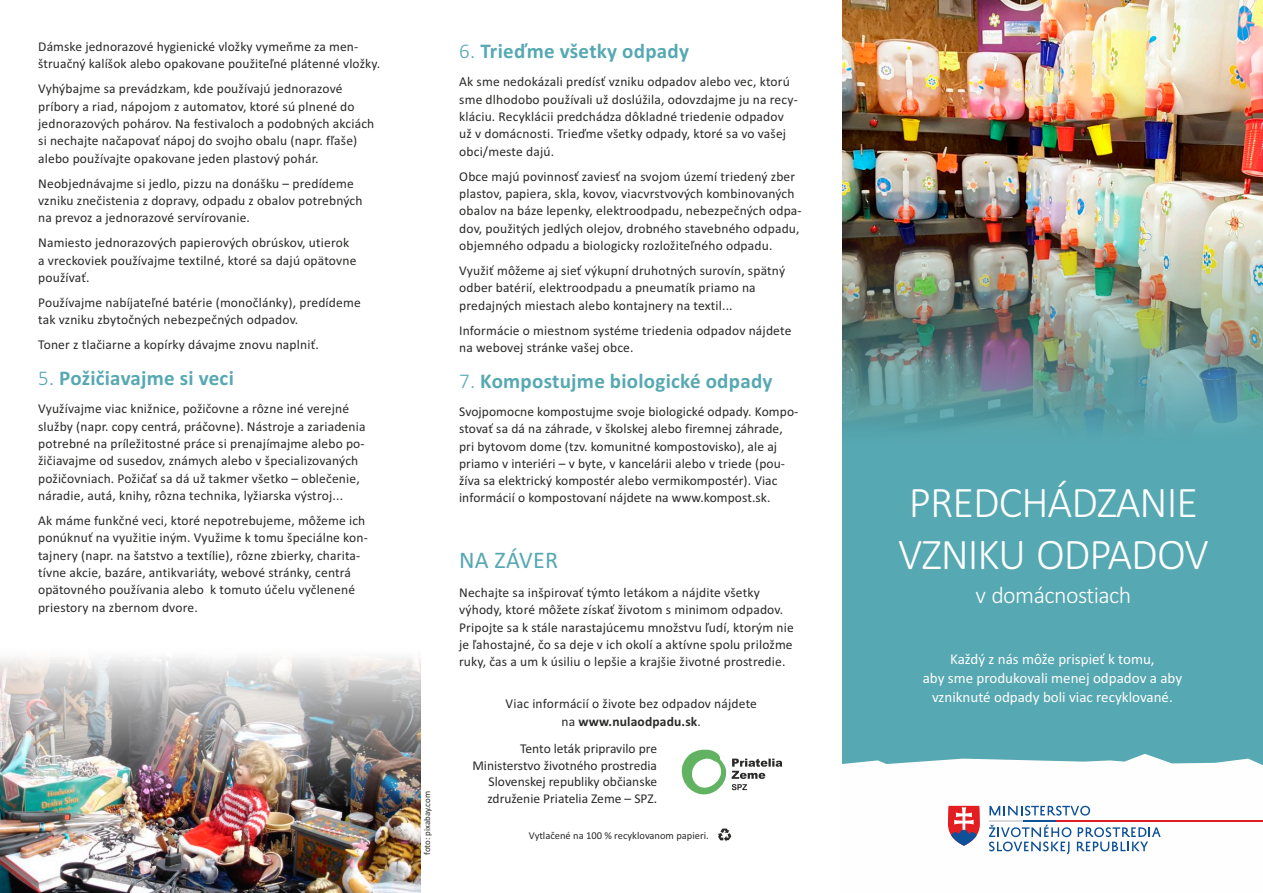
<style>
.page{position:relative;width:1263px;height:893px;background:#fff}
.page>*{position:absolute;margin:0;border:0;box-sizing:border-box;transform-origin:0 0}
.t1{font:300 43.95px/52.1px "Calibri";letter-spacing:-.025em;color:#fefefe}
.t2{font:300 24px "Calibri";letter-spacing:-.025em;color:#fefefe}
.t3{font:24px "Calibri";letter-spacing:.015em;color:#56a8b2}
.t4{font:700 21px "Calibri";letter-spacing:.015em;color:#56a8b2}
.t5{font:15px/19.4px "Calibri";color:#fefefe;text-align:center}
.t6{font:13.5px/17.2px "Calibri";letter-spacing:.015em;color:#2a2a29}
.t7{font:10.5px "Calibri";color:#2a2a29}
.t8{font:9px "Calibri";color:#2a2a29}
.s1{font-weight:300}
.s2{font-weight:700}
</style>
<div class="page">
<img style="left:0;top:657px;width:421px;height:236px">
<div style="left:842px;top:121px;width:421px;height:682px;background:#56a8b2"></div>
<svg style="left:718px;top:828px;width:13px;height:13px"></svg>
<svg style="left:842px;top:754px;width:421px;height:101px;fill:#fefefe"></svg>
<svg style="left:989px;top:806px;width:101px;height:10px"></svg>
<svg style="left:989px;top:824px;width:82px;height:30px"></svg>
<svg style="left:1077px;top:827px;width:84px;height:24px"></svg>
<hr style="left:989px;top:820px;width:34px;height:1px;background:#d9dada">
<hr style="left:1023px;top:820px;width:33px;height:1px;background:#0e5199">
<hr style="left:1056px;top:820px;width:207px;height:1px;background:#e21e23">
<svg style="left:948px;top:806px;width:32px;height:40px"></svg>
<svg style="left:681px;top:749px;width:101px;height:46px"></svg>
<img style="left:842px;top:0;width:421px;height:428px">
<p class="t6" style="left:38px;top:39px;width:343px">Dámske jednorazové hygienické vložky vymeňme za men&shy;štruačný kalíšok alebo opakovane použiteľné plátenné vložky.</p>
<p class="t6" style="left:38px;top:81px;width:338px">Vyhýbajme sa prevádzkam, kde používajú jednorazové príbory a riad, nápojom z automatov, ktoré sú plnené do jednorazových pohárov. Na festivaloch a podobných akciách si nechajte načapovať nápoj do svojho obalu (napr. fľaše) alebo používajte opakovane jeden plastový pohár.</p>
<p class="t6" style="left:38px;top:176px;width:326px">Neobjednávajme si jedlo, pizzu na donášku – predídeme vzniku znečistenia z dopravy, odpadu z obalov potrebných na prevoz a jednorazové servírovanie.</p>
<p class="t6" style="left:38px;top:235px;width:320px">Namiesto jednorazových papierových obrúskov, utierok a vreckoviek používajme textilné, ktoré sa dajú opätovne používať.</p>
<p class="t6" style="left:38px;top:295px;width:324px">Používajme nabíjateľné batérie (monočlánky), predídeme tak vzniku zbytočných nebezpečných odpadov.</p>
<p class="t6" style="left:38px;top:337px;width:282px">Toner z tlačiarne a kopírky dávajme znovu naplniť.</p>
<h3 class="t4" style="left:38px;top:370px;width:197px"><span class="s1">5.</span> Požičiavajme si veci</h3>
<p class="t6" style="left:38px;top:401px;width:329px">Využívajme viac knižnice, požičovne a rôzne iné verejné služby (napr. copy centrá, práčovne). Nástroje a zariadenia potrebné na príležitostné práce si prenajímajme alebo po&shy;žičiavajme od susedov, známych alebo v špecializovaných požičovniach. Požičať sa dá už takmer všetko – oblečenie, náradie, autá, knihy, rôzna technika, lyžiarska výstroj...</p>
<p class="t6" style="left:38px;top:513px;width:331px">Ak máme funkčné veci, ktoré nepotrebujeme, môžeme ich ponúknuť na využitie iným. Využime k tomu špeciálne kon&shy;tajnery (napr. na šatstvo a textílie), rôzne zbierky, charita&shy;tívne akcie, bazáre, antikvariáty, webové stránky, centrá opätovného používania alebo k tomuto účelu vyčlenené priestory na zbernom dvore.</p>
<p class="t8" style="left:423px;top:855px;width:65px;rotate:-90deg">foto: pixabay.com</p>
<h3 class="t4" style="left:459px;top:43px;width:231px"><span class="s1">6.</span> Trieďme všetky odpady</h3>
<p class="t6" style="left:459px;top:74px;width:340px">Ak sme nedokázali predísť vzniku odpadov alebo vec, ktorú sme dlhodobo používali už doslúžila, odovzdajme ju na recy&shy;kláciu. Recyklácii predchádza dôkladné triedenie odpadov už v domácnosti. Trieďme všetky odpady, ktoré sa vo vašej obci/meste dajú.</p>
<p class="t6" style="left:459px;top:169px;width:344px">Obce majú povinnosť zaviesť na svojom území triedený zber plastov, papiera, skla, kovov, viacvrstvových kombinovaných obalov na báze lepenky, elektroodpadu, nebezpečných odpa&shy;dov, použitých jedlých olejov, drobného stavebného odpadu, objemného odpadu a biologicky rozložiteľného odpadu.</p>
<p class="t6" style="left:459px;top:263px;width:327px">Využiť môžeme aj sieť výkupní druhotných surovín, spätný odber batérií, elektroodpadu a pneumatík priamo na predajných miestach alebo kontajnery na textil...</p>
<p class="t6" style="left:459px;top:323px;width:334px">Informácie o miestnom systéme triedenia odpadov nájdete na webovej stránke vašej obce.</p>
<h3 class="t4" style="left:459px;top:372px;width:315px"><span class="s1">7.</span> Kompostujme biologické odpady</h3>
<p class="t6" style="left:459px;top:404px;width:341px">Svojpomocne kompostujme svoje biologické odpady. Kompo&shy;stovať sa dá na záhrade, v školskej alebo firemnej záhrade, pri bytovom dome (tzv. komunitné kompostovisko), ale aj priamo v interiéri – v byte, v kancelárii alebo v triede (pou&shy;žíva sa elektrický kompostér alebo vermikompostér). Viac informácií o kompostovaní nájdete na www.kompost.sk.</p>
<h2 class="t3" style="left:459px;top:550px;width:101px">NA ZÁVER</h2>
<p class="t6" style="left:459px;top:585px;width:336px">Nechajte sa inšpirovať týmto letákom a nájdite všetky výhody, ktoré môžete získať životom s minimom odpadov.<br>Pripojte sa k stále narastajúcemu množstvu ľudí, ktorým nie je ľahostajné, čo sa deje v ich okolí a aktívne spolu priložme ruky, čas a um k úsiliu o lepšie a krajšie životné prostredie.</p>
<p class="t6" style="left:506px;top:696px;width:253px;text-align:center">Viac informácií o živote bez odpadov nájdete na <span class="s2">www.nulaodpadu.sk</span>.</p>
<p class="t6" style="left:472px;top:741px;width:186px;line-height:16.5px;text-align:right">Tento leták pripravilo pre<br>Ministerstvo životného prostredia<br>Slovenskej republiky občianske združenie Priatelia Zeme – SPZ.</p>
<p class="t7" style="left:529px;top:831px;width:181px">Vytlačené na 100 % recyklovanom papieri.</p>
<h1 class="t1" style="left:898px;top:480px;width:312px">PREDCHÁDZANIE<br>VZNIKU ODPADOV</h1>
<h2 class="t2" style="left:975px;top:585px;width:158px">v domácnostiach</h2>
<p class="t5" style="left:923px;top:650px;width:261px">Každý z nás môže prispieť k tomu,<br>aby sme produkovali menej odpadov a aby vzniknuté odpady boli viac recyklované.</p>
</div>
